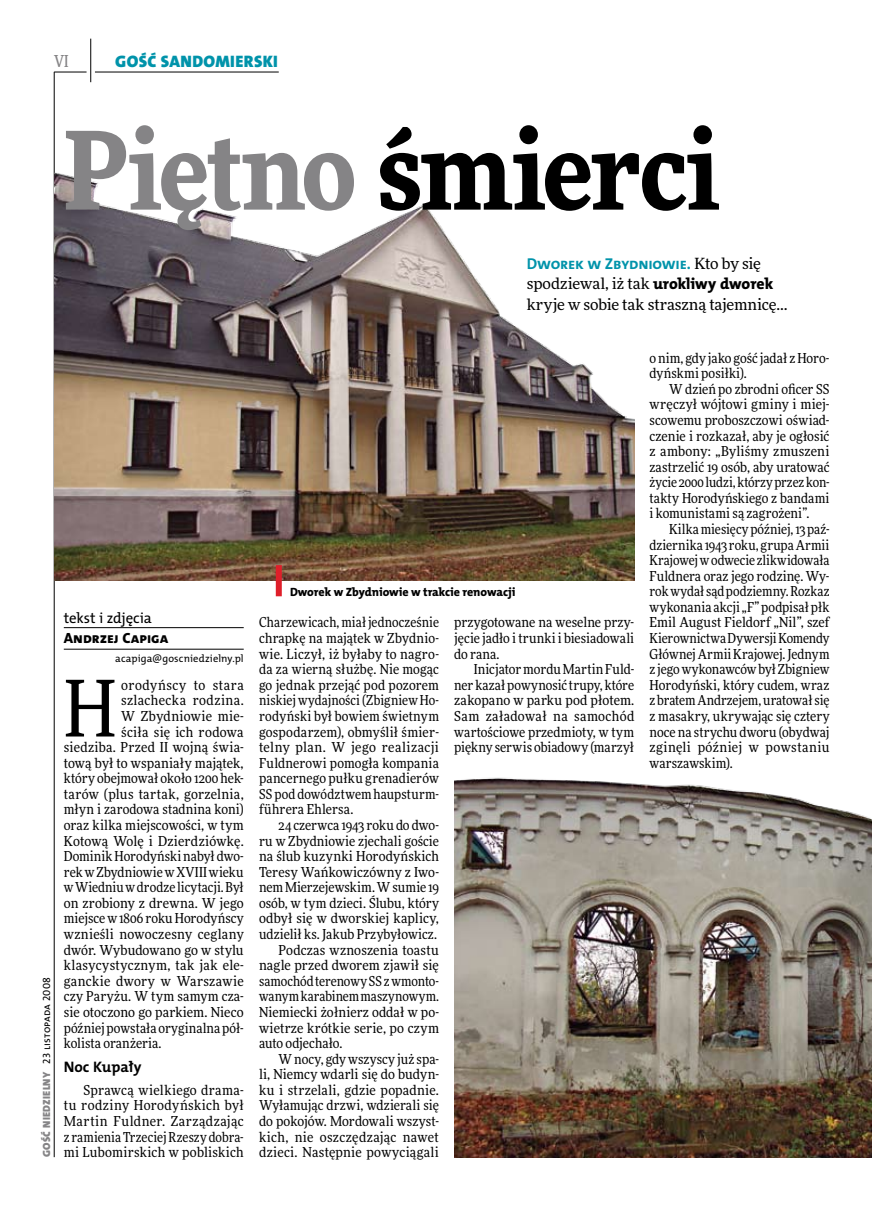
<style>
.page{position:relative;width:872px;height:1221px;background:#fff}
.page>*{position:absolute;margin:0;border:0;box-sizing:border-box;transform-origin:0 0}
.t1{font:900 108px "Freeday Narrow";letter-spacing:-.02em;color:#000}
.t2{font:78.15px "Freeday Narrow News";color:#000}
.t3{font:16.65px "The Mix HP9 Blk";letter-spacing:.02em;color:#0093aa}
.t4{font:500 16.5px "Freeday Narrow";color:#858486;scale:.9 1}
.t5{font:15.75px "The Mix HP7 Bld";letter-spacing:-.015em;color:#0093aa}
.t6{font:15.45px/20.4px "Freeday News";color:#000}
.t7{font:15.3px "The Mix HP7 Bld";color:#000}
.t8{font:14.85px "The Mix HP5 Plain";color:#000}
.t9{font:14.85px "The Mix HP8 Ex Bld";color:#000}
.t10{font:13.8px/15.6px "Freeday Narrow News";letter-spacing:.01em;color:#000;text-align:justify}
.t11{font:13.8px "Freeday Narrow News";letter-spacing:.03em;color:#000}
.t12{font:13.8px "Freeday Narrow News";letter-spacing:.04em;color:#000}
.t13{font:12px "The Mix HP8 Ex Bld";letter-spacing:-.005em;color:#000}
.t14{font:10.5px "The Mix HP5 Plain";letter-spacing:.015em;color:#000}
.s1{color:#858486}
.s2{font-family:"Freeday News";font-size:15.45px;color:#000}
.s3{font-family:"The Mix HP8 Ex Bld";font-size:15.75px}
.s4{font-family:"The Mix HP9 Blk";color:#858486}
</style>
<div class="page">
<hr style="left:54px;top:72px;width:1px;height:1085px;background:#000">
<hr style="left:90px;top:39px;width:1px;height:43px;background:#000">
<hr style="left:54px;top:72px;width:33px;height:1px;background:#000">
<hr style="left:95px;top:72px;width:184px;height:1px;background:#000">
<hr style="left:64px;top:627px;width:180px;height:1px;background:#000">
<hr style="left:64px;top:649px;width:180px;height:1px;background:#000">
<img style="left:54px;top:160px;width:580px;height:420px">
<div style="left:276px;top:565px;width:6px;height:31px;background:#df1f2a"></div>
<img style="left:454px;top:777px;width:418px;height:379px">
<p class="t4" style="left:54px;top:50px;width:17px">VI</p>
<p class="t3" style="left:115px;top:50px;width:164px">GOŚĆ SANDOMIERSKI</p>
<h1 class="t1" style="left:64px;top:100px;width:658px"><span class="s1">Piętno</span> śmierci</h1>
<p class="t5" style="left:527px;top:253px;width:236px">Dworek w Zbydniowie. <span class="s2">Kto by się</span></p>
<p class="t6" style="left:527px;top:273px;width:262px">spodziewal, iż tak <span class="s3">urokliwy dworek </span>kryje w sobie tak straszną tajemnicę…</p>
<p class="t14" style="left:40px;top:1156px;width:181px;rotate:-90deg"><span class="s4">GOŚĆ NIEDZIELNY</span> 23 listopada 2008</p>
<p class="t8" style="left:64px;top:608px;width:90px">tekst i zdjęcia</p>
<p class="t9" style="left:64px;top:628px;width:106px">Andrzej Capiga</p>
<p class="t14" style="left:115px;top:652px;width:130px">acapiga@goscniedzielny.pl</p>
<h2 class="t2" style="left:64px;top:660px;width:54px">H</h2>
<p class="t12" style="left:121px;top:676px;width:124px">orodyńscy to stara</p>
<p class="t11" style="left:121px;top:692px;width:124px">szlachecka rodzina.</p>
<p class="t10" style="left:121px;top:708px;width:124px">W Zbydniowie mie-</p>
<p class="t10" style="left:121px;top:723px;width:124px">ściła się ich rodowa</p>
<p class="t10" style="left:64px;top:739px;width:181px">siedziba. Przed II wojną świa-</p>
<p class="t10" style="left:64px;top:754px;width:181px">tową był to wspaniały majątek,</p>
<p class="t10" style="left:64px;top:770px;width:181px">który obejmował około 1200 hek-</p>
<p class="t10" style="left:64px;top:786px;width:181px">tarów (plus tartak, gorzelnia,</p>
<p class="t10" style="left:64px;top:801px;width:181px">młyn i zarodowa stadnina koni)</p>
<p class="t10" style="left:64px;top:817px;width:181px">oraz kilka miejscowości, w tym</p>
<p class="t10" style="left:64px;top:832px;width:181px">Kotową Wolę i Dzierdziówkę.</p>
<p class="t10" style="left:64px;top:848px;width:181px">Dominik Horodyński nabył dwo-</p>
<p class="t10" style="left:64px;top:863px;width:181px">rek w Zbydniowie w XVIII wieku</p>
<p class="t10" style="left:64px;top:879px;width:181px">wWiedniu wdrodze licytacji. Był</p>
<p class="t10" style="left:64px;top:895px;width:181px">on zrobiony z drewna. W jego</p>
<p class="t10" style="left:64px;top:910px;width:181px">miejsce w 1806 roku Horodyńscy</p>
<p class="t10" style="left:64px;top:926px;width:181px">wznieśli nowoczesny ceglany</p>
<p class="t10" style="left:64px;top:941px;width:181px">dwór. Wybudowano go w stylu</p>
<p class="t10" style="left:64px;top:957px;width:181px">klasycystycznym, tak jak ele-</p>
<p class="t10" style="left:64px;top:972px;width:181px">ganckie dwory w Warszawie</p>
<p class="t10" style="left:64px;top:988px;width:181px">czy Paryżu. W tym samym cza-</p>
<p class="t10" style="left:64px;top:1004px;width:181px">sie otoczono go parkiem. Nieco</p>
<p class="t10" style="left:64px;top:1019px;width:181px">później powstała oryginalna pół-</p>
<p class="t10" style="left:64px;top:1035px;width:99px">kolista oranżeria.</p>
<p class="t7" style="left:64px;top:1057px;width:79px">Noc Kupały</p>
<p class="t10" style="left:64px;top:1081px;width:181px;text-indent:20px">Sprawcą wielkiego drama&shy;tu rodziny Horodyńskich był Martin Fuldner. Zarządzając z ramienia Trzeciej Rzeszy dobra&shy;mi Lubomirskich w pobliskich</p>
<p class="t13" style="left:290px;top:584px;width:227px">Dworek w Zbydniowie w trakcie renowacji</p>
<p class="t10" style="left:259px;top:614px;width:181px">Charzewicach, miał jednocześnie chrapkę na majątek w Zbydnio&shy;wie. Liczył, iż byłaby to nagro&shy;da za wierną służbę. Nie mogąc go jednak przejąć pod pozorem niskiej wydajności (Zbigniew Ho&shy;rodyński był bowiem świetnym gospodarzem), obmyślił śmier&shy;telny plan. W jego realizacji Fuldnerowi pomogła kompania pancernego pułku grenadierów SS pod dowództwem haupsturm&shy;führera Ehlersa.</p>
<p class="t10" style="left:279px;top:817px;width:162px">24 czerwca 1943 roku do dwo-</p>
<p class="t10" style="left:259px;top:832px;width:181px">ru w Zbydniowie zjechali goście</p>
<p class="t10" style="left:259px;top:848px;width:181px">na ślub kuzynki Horodyńskich</p>
<p class="t10" style="left:259px;top:863px;width:181px">Teresy Wańkowiczówny z Iwo-</p>
<p class="t10" style="left:259px;top:879px;width:181px">nem Mierzejewskim. Wsumie 19</p>
<p class="t10" style="left:259px;top:895px;width:181px">osób, w tym dzieci. Ślubu, który</p>
<p class="t10" style="left:259px;top:910px;width:181px">odbył się w dworskiej kaplicy,</p>
<p class="t10" style="left:259px;top:926px;width:179px">udzielił ks. Jakub Przybyłowicz.</p>
<p class="t10" style="left:279px;top:941px;width:162px">Podczas wznoszenia toastu</p>
<p class="t10" style="left:259px;top:957px;width:181px">nagle przed dworem zjawił się</p>
<p class="t10" style="left:259px;top:972px;width:181px">samochód terenowy SS zwmonto-</p>
<p class="t10" style="left:259px;top:988px;width:181px">wanym karabinem maszynowym.</p>
<p class="t10" style="left:259px;top:1004px;width:181px">Niemiecki żołnierz oddał w po-</p>
<p class="t10" style="left:259px;top:1019px;width:181px">wietrze krótkie serie, po czym</p>
<p class="t10" style="left:259px;top:1035px;width:85px">auto odjechało.</p>
<p class="t10" style="left:279px;top:1050px;width:162px">Wnocy, gdy wszyscy już spa-</p>
<p class="t10" style="left:259px;top:1066px;width:181px">li, Niemcy wdarli się do budyn-</p>
<p class="t10" style="left:259px;top:1081px;width:181px">ku i strzelali, gdzie popadnie.</p>
<p class="t10" style="left:259px;top:1097px;width:181px">Wyłamując drzwi, wdzierali się</p>
<p class="t10" style="left:259px;top:1112px;width:181px">do pokojów. Mordowali wszyst-</p>
<p class="t10" style="left:259px;top:1128px;width:181px">kich, nie oszczędzając nawet</p>
<p class="t10" style="left:259px;top:1144px;width:181px">dzieci. Następnie powyciągali</p>
<p class="t10" style="left:454px;top:614px;width:181px">przygotowane na weselne przy&shy;jęcie jadło i trunki i biesiadowali do rana.</p>
<p class="t10" style="left:454px;top:661px;width:181px;text-indent:20px">Inicjator mordu Martin Fuld&shy;ner kazał powynosić trupy, które zakopano w parku pod płotem.<br>Sam załadował na samochód wartościowe przedmioty, w tym piękny serwis obiadowy (marzył</p>
<p class="t10" style="left:649px;top:350px;width:181px">o nim, gdy jako gość jadał zHoro&shy;dyńskmi posiłki).</p>
<p class="t10" style="left:649px;top:381px;width:181px;text-indent:20px">W dzień po zbrodni oficer SS wręczył wójtowi gminy i miej&shy;scowemu proboszczowi oświad&shy;czenie i rozkazał, aby je ogłosić z ambony: „Byliśmy zmuszeni zastrzelić 19 osób, aby uratować życie 2000 ludzi, którzy przez kon&shy;takty Horodyńskiego z bandami i komunistami są zagrożeni”.</p>
<p class="t10" style="left:649px;top:521px;width:181px;text-indent:20px">Kilka miesięcy później, 13 paź&shy;dziernika 1943 roku, grupa Armii Krajowej wodwecie zlikwidowała Fuldnera oraz jego rodzinę. Wy&shy;rok wydał sąd podziemny. Rozkaz wykonania akcji „F” podpisał płk Emil August Fieldorf „Nil”, szef Kierownictwa Dywersji Komendy Głównej Armii Krajowej. Jednym z jego wykonawców był Zbigniew Horodyński, który cudem, wraz z bratem Andrzejem, uratowałsię z masakry, ukrywając się cztery noce na strychu dworu (obydwaj zginęli później w powstaniu warszawskim).</p>
</div>
